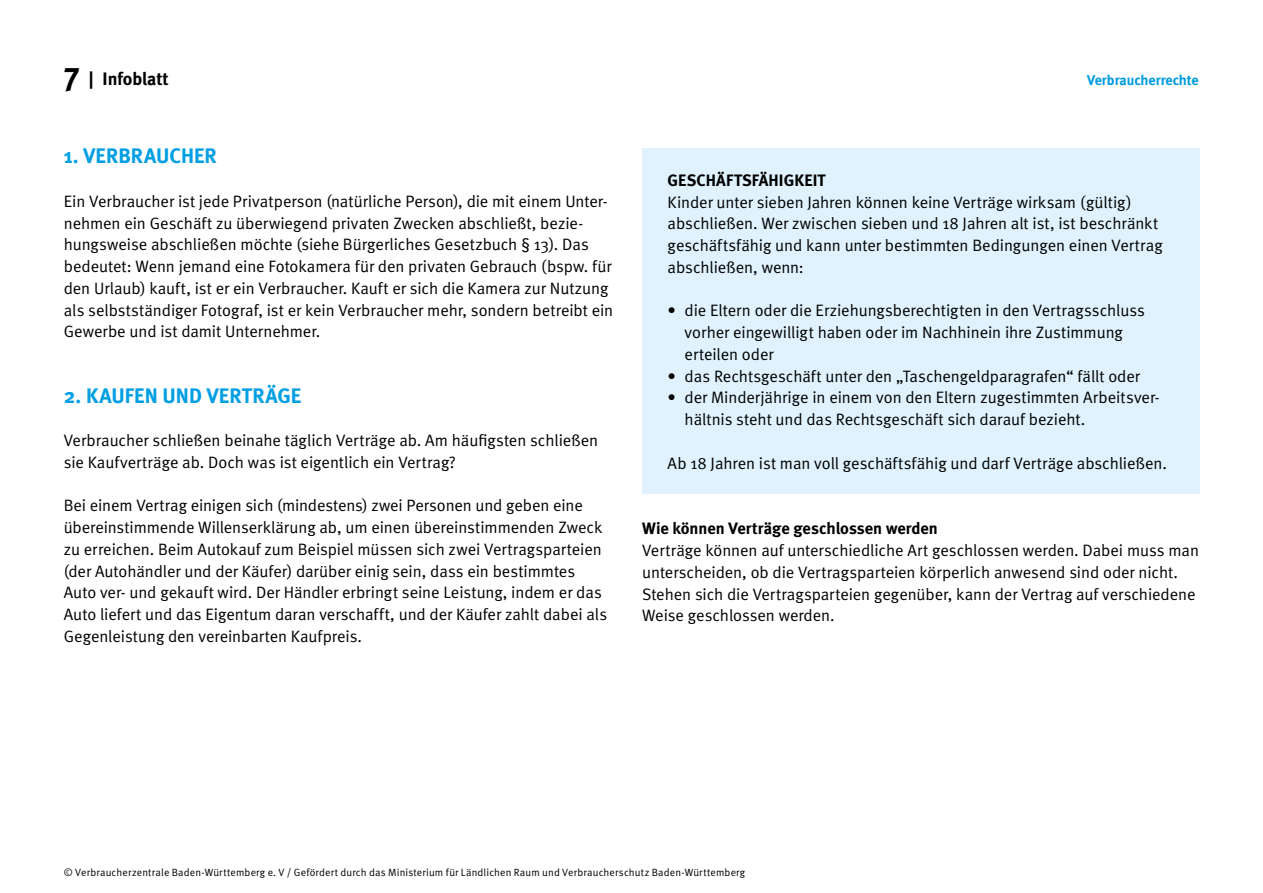
<style>
.page{position:relative;width:1263px;height:893px;background:#fff}
.page>*{position:absolute;margin:0;border:0;box-sizing:border-box;transform-origin:0 0}
.t1{font:700 21px "Meta";color:#009fe3}
.t2{font:700 18px "Meta";color:#000}
.t3{font:16.5px/21.8px "Meta Normal";letter-spacing:-.005em;color:#000}
.t4{font:700 16.5px "Meta";letter-spacing:.005em;color:#000}
.t5{font:700 14.25px "Meta";color:#009ce1}
.t6{font:10.5px "Meta Normal";letter-spacing:.015em;color:#000}
.s1{font-size:33px}
</style>
<div class="page">
<div style="left:642px;top:149px;width:557px;height:345px;background:#dff2fd"></div>
<p class="t2" style="left:64px;top:68px;width:106px"><span class="s1">7</span> | Infoblatt</p>
<p class="t5" style="left:1087px;top:72px;width:113px">Verbraucherrechte</p>
<p class="t1" style="left:64px;top:144px;width:155px">1. VERBRAUCHER</p>
<p class="t3" style="left:64px;top:190px;width:551px">Ein Verbraucher ist jede Privatperson (natürliche Person), die mit einem Unter&shy;nehmen ein Geschäft zu überwiegend privaten Zwecken abschließt, bezie&shy;hungsweise abschließen möchte (siehe Bürgerliches Gesetzbuch § 13). Das bedeutet: Wenn jemand eine Fotokamera für den privaten Gebrauch (bspw. für den Urlaub) kauft, ist er ein Verbraucher. Kauft er sich die Kamera zur Nutzung als selbstständiger Fotograf, ist er kein Verbraucher mehr, sondern betreibt ein Gewerbe und ist damit Unternehmer.</p>
<p class="t1" style="left:64px;top:383px;width:239px">2. KAUFEN UND VERTRÄGE</p>
<p class="t3" style="left:64px;top:429px;width:536px">Verbraucher schließen beinahe täglich Verträge ab. Am häufigsten schließen sie Kaufverträge ab. Doch was ist eigentlich ein Vertrag?</p>
<p class="t3" style="left:64px;top:495px;width:545px">Bei einem Vertrag einigen sich (mindestens) zwei Personen und geben eine übereinstimmende Willenserklärung ab, um einen übereinstimmenden Zweck zu erreichen. Beim Autokauf zum Beispiel müssen sich zwei Vertragsparteien (der Autohändler und der Käufer) darüber einig sein, dass ein bestimmtes Auto ver- und gekauft wird. Der Händler erbringt seine Leistung, indem er das Auto liefert und das Eigentum daran verschafft, und der Käufer zahlt dabei als Gegenleistung den vereinbarten Kaufpreis.</p>
<p class="t4" style="left:668px;top:170px;width:159px">GESCHÄFTSFÄHIGKEIT</p>
<p class="t3" style="left:668px;top:191px;width:496px">Kinder unter sieben Jahren können keine Verträge wirksam (gültig) abschließen. Wer zwischen sieben und 18 Jahren alt ist, ist beschränkt geschäftsfähig und kann unter bestimmten Bedingungen einen Vertrag abschließen, wenn:</p>
<p class="t3" style="left:685px;top:299px;width:462px;text-indent:-17px">• die Eltern oder die Erziehungsberechtigten in den Vertragsschluss vorher eingewilligt haben oder im Nachhinein ihre Zustimmung erteilen oder</p>
<p class="t3" style="left:668px;top:365px;width:474px">• das Rechtsgeschäft unter den „Taschengeldparagrafen“ fällt oder</p>
<p class="t3" style="left:685px;top:386px;width:476px;text-indent:-17px">• der Minderjährige in einem von den Eltern zugestimmten Arbeitsver&shy;hältnis steht und das Rechtsgeschäft sich darauf bezieht.</p>
<p class="t3" style="left:668px;top:452px;width:501px">Ab 18 Jahren ist man voll geschäftsfähig und darf Verträge abschließen.</p>
<p class="t4" style="left:642px;top:519px;width:297px">Wie können Verträge geschlossen werden</p>
<p class="t3" style="left:642px;top:539px;width:558px">Verträge können auf unterschiedliche Art geschlossen werden. Dabei muss man unterscheiden, ob die Vertragsparteien körperlich anwesend sind oder nicht.<br>Stehen sich die Vertragsparteien gegenüber, kann der Vertrag auf verschiedene Weise geschlossen werden.</p>
<p class="t6" style="left:64px;top:866px;width:683px">© Verbraucherzentrale Baden-Württemberg e. V / Gefördert durch das Ministerium für Ländlichen Raum und Verbraucherschutz Baden-Württemberg</p>
</div>
